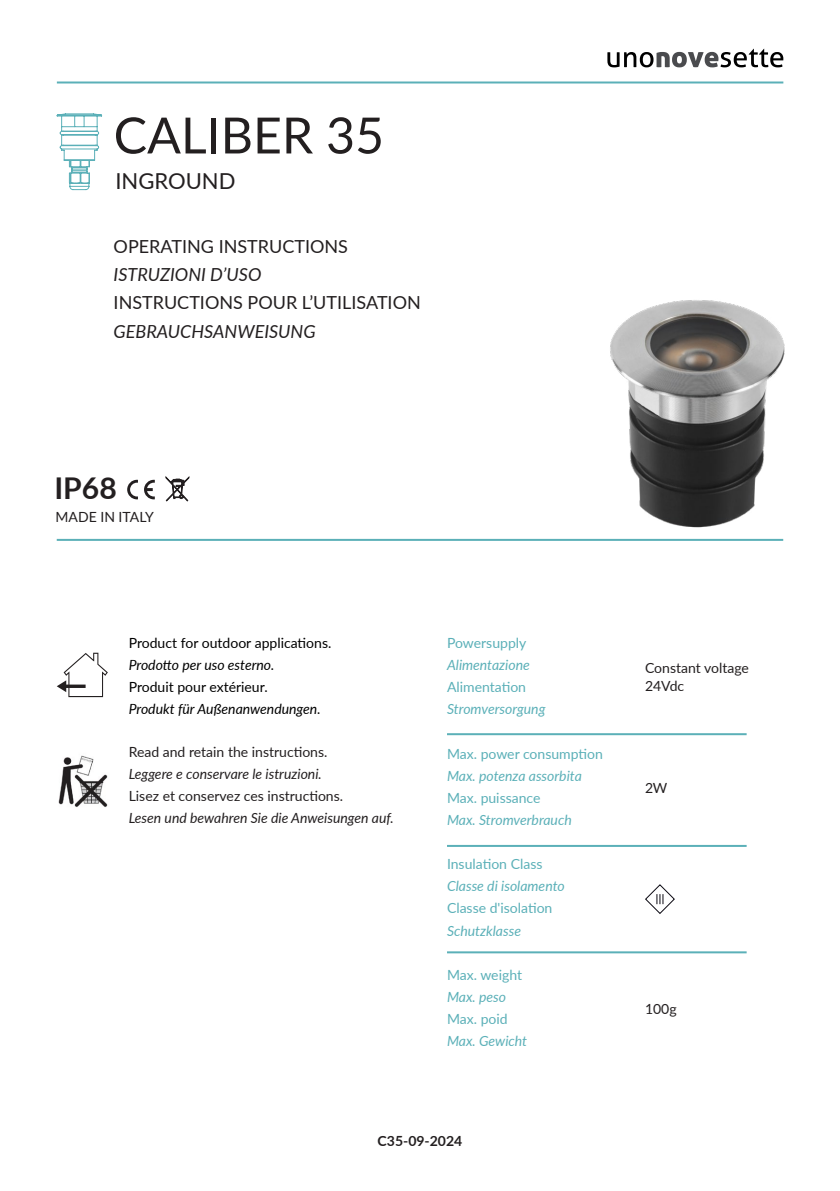
<style>
.page{position:relative;width:840px;height:1191px;background:#fff}
.page>*{position:absolute;margin:0;border:0;box-sizing:border-box;transform-origin:0 0}
.t1{font:50px "Lato";color:#231f20}
.t2{font:700 30px "Lato";color:#231f20}
.t3{font:22px "Lato";color:#231f20}
.t4{font:18px "Lato";color:#231f20}
.t5{font:italic 18px "Lato";color:#231f20}
.t6{font:italic 14px "Lato";color:#5bb0b8}
.t7{font:14px "Lato";color:#5bb0b8}
.t8{font:italic 14px/22px "Lato";color:#231f20}
.t9{font:14px/18px "Lato";color:#231f20}
.t10{font:14px "Lato";color:#000}
.t11{font:italic 14px "Lato";color:#000}
.t12{font:700 14px "Lato";color:#231f20}
.s1{font-style:normal}
</style>
<div class="page">
<svg style="left:57px;top:652px;width:51px;height:45px"></svg>
<img style="left:58px;top:755px;width:50px;height:52px">
<hr style="left:57px;top:539px;width:725px;height:2px;background:#5bb0b8">
<hr style="left:57px;top:81px;width:725px;height:2px;background:#5bb0b8">
<hr style="left:447px;top:733px;width:299px;height:2px;background:#5bb0b8">
<hr style="left:447px;top:845px;width:299px;height:2px;background:#5bb0b8">
<hr style="left:447px;top:951px;width:299px;height:2px;background:#5bb0b8">
<svg style="left:165px;top:476px;width:24px;height:26px"></svg>
<svg style="left:127px;top:480px;width:11px;height:19px"></svg>
<svg style="left:144px;top:480px;width:11px;height:19px"></svg>
<svg style="left:645px;top:884px;width:29px;height:30px"></svg>
<img style="left:610px;top:300px;width:175px;height:228px">
<svg style="left:56px;top:113px;width:46px;height:78px"></svg>
<svg style="left:607px;top:49px;width:175px;height:18px"></svg>
<p class="t1" style="left:114px;top:99px;width:272px">CALIBER 35</p>
<p class="t3" style="left:115px;top:165px;width:121px">INGROUND</p>
<p class="t4" style="left:114px;top:233px;width:236px">OPERATING INSTRUCTIONS</p>
<p class="t5" style="left:114px;top:261px;width:149px">ISTRUZIONI D’USO</p>
<p class="t4" style="left:114px;top:289px;width:308px">INSTRUCTIONS POUR L’UTILISATION</p>
<p class="t5" style="left:114px;top:318px;width:203px">GEBRAUCHSANWEISUNG</p>
<p class="t2" style="left:54px;top:466px;width:64px">IP68</p>
<p class="t9" style="left:56px;top:508px;width:100px">MADE IN ITALY</p>
<p class="t10" style="left:129px;top:633px;width:204px">Product for outdoor applications.</p>
<p class="t11" style="left:129px;top:655px;width:147px">Prodotto per uso esterno.</p>
<p class="t10" style="left:129px;top:677px;width:140px">Produit pour extérieur.</p>
<p class="t11" style="left:129px;top:699px;width:193px">Produkt für Außenanwendungen.</p>
<p class="t9" style="left:129px;top:742px;width:200px">Read and retain the instructions.</p>
<p class="t8" style="left:129px;top:762px;width:194px">Leggere e conservare le istruzioni.</p>
<p class="t8" style="left:129px;top:784px;width:266px"><span class="s1">Lisez et conservez ces instructions.<br></span>Lesen und bewahren Sie die Anweisungen auf.</p>
<p class="t7" style="left:447px;top:633px;width:81px">Powersupply</p>
<p class="t6" style="left:447px;top:655px;width:84px">Alimentazione</p>
<p class="t7" style="left:447px;top:677px;width:80px">Alimentation</p>
<p class="t6" style="left:447px;top:699px;width:100px">Stromversorgung</p>
<p class="t7" style="left:447px;top:743px;width:157px">Max. power consumption</p>
<p class="t6" style="left:447px;top:765px;width:136px">Max. potenza assorbita</p>
<p class="t7" style="left:447px;top:787px;width:95px">Max. puissance</p>
<p class="t6" style="left:447px;top:810px;width:126px">Max. Stromverbrauch</p>
<p class="t7" style="left:447px;top:854px;width:97px">Insulation Class</p>
<p class="t6" style="left:447px;top:876px;width:119px">Classe di isolamento</p>
<p class="t7" style="left:447px;top:898px;width:107px">Classe d'isolation</p>
<p class="t6" style="left:447px;top:920px;width:75px">Schutzklasse</p>
<p class="t7" style="left:447px;top:964px;width:76px">Max. weight</p>
<p class="t6" style="left:447px;top:987px;width:61px">Max. peso</p>
<p class="t7" style="left:447px;top:1009px;width:62px">Max. poid</p>
<p class="t6" style="left:447px;top:1031px;width:82px">Max. Gewicht</p>
<p class="t12" style="left:377px;top:1130px;width:86px">C35-09-2024</p>
<p class="t9" style="left:644px;top:658px;width:105px">Constant voltage<br>24Vdc</p>
<p class="t9" style="left:644px;top:778px;width:24px">2W</p>
<p class="t9" style="left:644px;top:999px;width:33px">100g</p>
</div>
